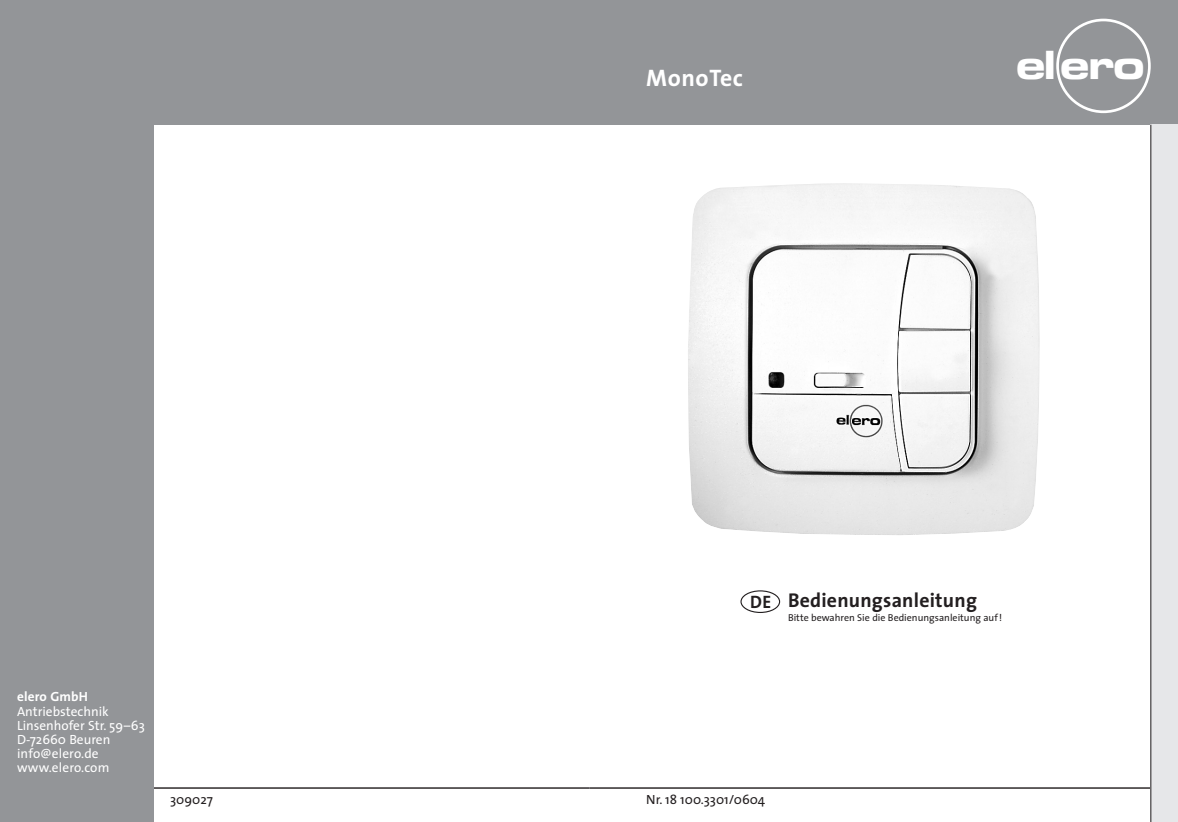
<style>
.page{position:relative;width:1178px;height:822px;background:#fff}
.page>*{position:absolute;margin:0;border:0;box-sizing:border-box;transform-origin:0 0}
.t1{font:40.2px "Eur Ext Bol";color:#fff}
.t2{font:700 24px "The Sans";letter-spacing:.025em;color:#fff}
.t3{font:700 20px "The Sans";letter-spacing:.01em;color:#231f20}
.t4{font:700 18px "The Sans";color:#231f20}
.t5{font:13.4px/14.2px "The Sans";color:#fff}
.t6{font:13.4px "The Sans";color:#231f20}
.t7{font:700 13.4px "The Sans";letter-spacing:.01em;color:#fff}
.t8{font:10px "The Sans";color:#231f20}
</style>
<div class="page">
<div style="left:0;top:0;width:590px;height:125px;background:#939598"></div>
<hr style="left:28px;top:787px;width:562px;height:2px;background:#231f20">
<div style="left:0;top:125px;width:153px;height:697px;background:#939598"></div>
<div style="left:590px;top:0;width:588px;height:125px;background:#939598"></div>
<hr style="left:590px;top:787px;width:561px;height:2px;background:#231f20">
<div style="left:1151px;top:125px;width:27px;height:697px;background:#e6e7e9"></div>
<hr style="left:1150px;top:125px;width:1px;height:697px;background:#231f20">
<div style="left:740px;top:590px;width:40px;height:23px;border:2px solid #231f20;border-radius:50%"></div>
<svg style="left:1056px;top:19px;width:95px;height:94px"></svg>
<img style="left:688px;top:183px;width:352px;height:352px">
<h2 class="t2" style="left:646px;top:68px;width:98px">MonoTec</h2>
<h1 class="t1" style="left:1012px;top:49px;width:134px">el ero</h1>
<h3 class="t4" style="left:750px;top:595px;width:23px">DE</h3>
<h3 class="t3" style="left:788px;top:592px;width:190px">Bedienungsanleitung</h3>
<p class="t8" style="left:788px;top:613px;width:216px">Bitte bewahren Sie die Bedienungsanleitung auf !</p>
<p class="t7" style="left:17px;top:691px;width:73px">elero GmbH</p>
<p class="t5" style="left:17px;top:705px;width:129px">Antriebstechnik<br>Linsenhofer Str. 59–63<br>D-72660 Beuren info@elero.de www.elero.com</p>
<p class="t6" style="left:170px;top:794px;width:44px">309027</p>
<p class="t6" style="left:646px;top:794px;width:120px">Nr. 18 100.3301/0604</p>
</div>
